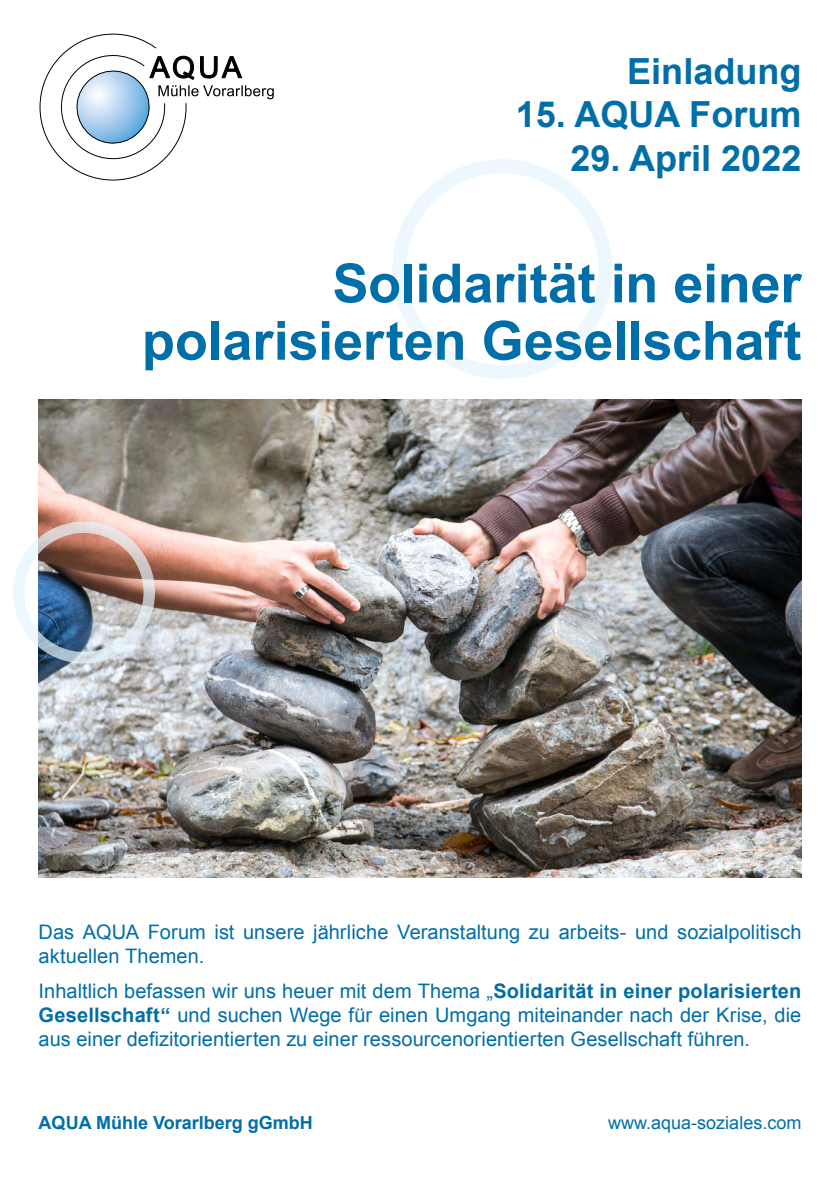
<style>
.page{position:relative;width:840px;height:1191px;background:#fff}
.page>*{position:absolute;margin:0;border:0;box-sizing:border-box;transform-origin:0 0}
.t1{font:700 54px/57.4px "Arial";letter-spacing:-.005em;color:#006ea8;text-align:right}
.t2{font:700 36px "Arial";color:#006ea8}
.t3{font:20px/24px "Arial";letter-spacing:.005em;color:#006ea8}
.t4{font:700 18px "Arial";color:#006ea8}
.t5{font:18px "Arial";color:#006ea8}
.s1{font-weight:700}
</style>
<div class="page">
<img style="left:39px;top:399px;width:762px;height:478px">
<div style="left:13px;top:521px;width:142px;height:142px;border:11px solid #e6f5fe;border-radius:50%"></div>
<svg style="left:40px;top:34px;width:233px;height:146px"></svg>
<div style="left:392px;top:159px;width:220px;height:220px;border:14px solid #e6f5fe;border-radius:50%"></div>
<h2 class="t2" style="left:627px;top:48px;width:176px">Einladung</h2>
<h2 class="t2" style="left:515px;top:91px;width:287px">15. AQUA Forum</h2>
<h2 class="t2" style="left:570px;top:134px;width:232px">29. April 2022</h2>
<h1 class="t1" style="left:142px;top:256px;width:660px">Solidarität in einer polarisierten Gesellschaft</h1>
<p class="t3" style="left:39px;top:920px;width:763px">Das AQUA Forum ist unsere jährliche Veranstaltung zu arbeits- und sozialpolitisch aktuellen Themen.</p>
<p class="t3" style="left:39px;top:979px;width:763px;text-align:justify">Inhaltlich befassen wir uns heuer mit dem Thema „<span class="s1">Solidarität in einer polarisierten Gesellschaft“</span> und suchen Wege für einen Umgang miteinander nach der Krise, die aus einer defizitorientierten zu einer ressourcenorientierten Gesellschaft führen.</p>
<p class="t4" style="left:39px;top:1110px;width:276px">AQUA Mühle Vorarlberg gGmbH</p>
<p class="t5" style="left:607px;top:1110px;width:195px">www.aqua-soziales.com</p>
</div>
